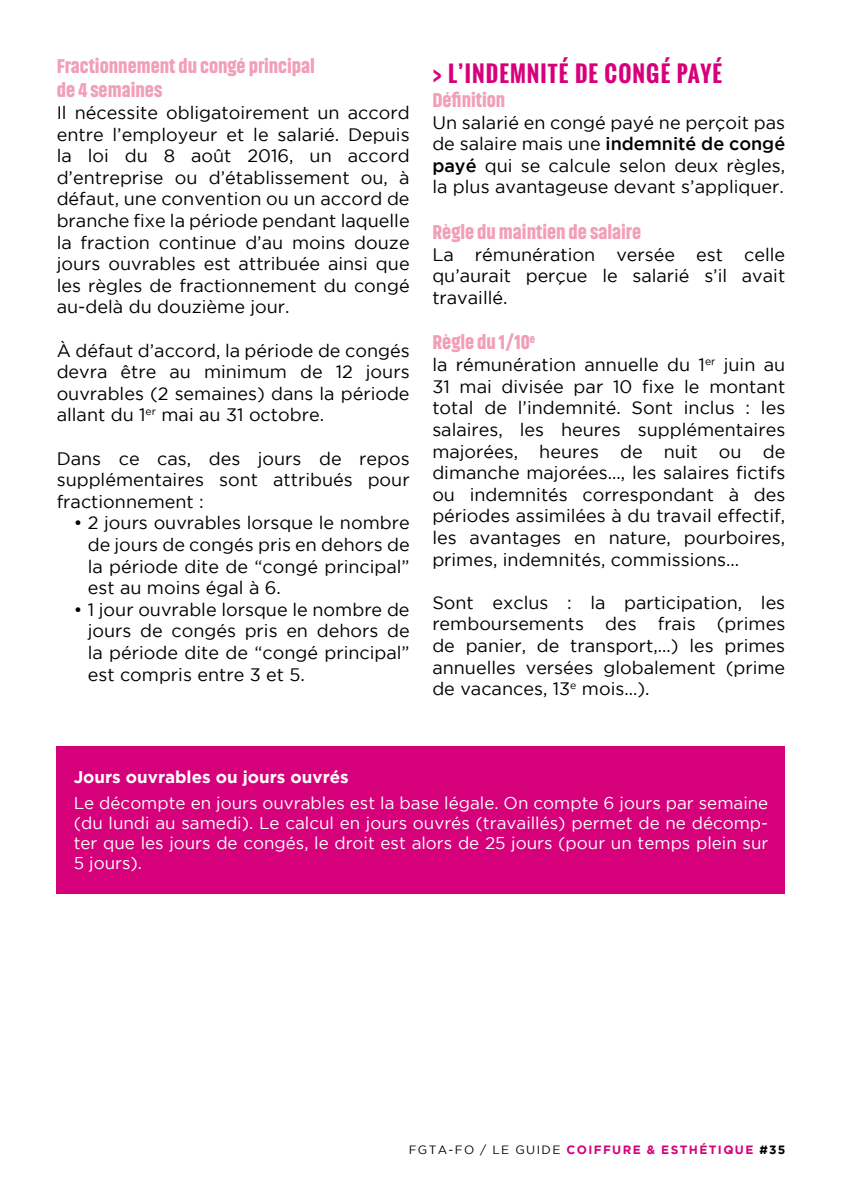
<style>
.page{position:relative;width:842px;height:1191px;background:#fff}
.page>*{position:absolute;margin:0;border:0;box-sizing:border-box;transform-origin:0 0}
.t1{font:700 22px "Oswald";letter-spacing:.05em;color:#d7007b}
.t2{font:900 20px/24px "Akhand";color:#f39eb7}
.t3{font:18px/21.6px "Gotham";color:#000;text-align:justify}
.t4{font:17px/20px "Gotham";color:#fff;text-align:justify}
.t5{font:700 17px "Gotham";color:#fff}
.t6{font:700 12px "Gotham";letter-spacing:.115em;color:#d7007b}
.s1{font-weight:500}
.s2{font-weight:400;color:#000}
.s3{color:#000}
</style>
<div class="page">
<div style="left:57px;top:746px;width:728px;height:147px;background:#d7007b"></div>
<p class="t2" style="left:57px;top:54px;width:260px">Fractionnement du congé principal de 4 semaines</p>
<p class="t3" style="left:57px;top:101px;width:354px">Il nécessite obligatoirement un accord entre l’employeur et le salarié. Depuis la loi du 8 août 2016, un accord d’entreprise ou d’établissement ou, à défaut, une convention ou un accord de branche fixe la période pendant laquelle la fraction continue d’au moins douze jours ouvrables est attribuée ainsi que les règles de fractionnement du congé au-delà du douzième jour.</p>
<p class="t3" style="left:57px;top:339px;width:354px">À défaut d’accord, la période de congés devra être au minimum de 12 jours ouvrables (2 semaines) dans la période allant du 1<sup>er</sup> mai au 31 octobre.</p>
<p class="t3" style="left:57px;top:447px;width:354px">Dans ce cas, des jours de repos supplémentaires sont attribués pour fractionnement :</p>
<p class="t3" style="left:88px;top:512px;width:323px;text-indent:-14px">• 2 jours ouvrables lorsque le nombre de jours de congés pris en dehors de la période dite de “congé principal” est au moins égal à 6.</p>
<p class="t3" style="left:88px;top:598px;width:323px;text-indent:-14px">• 1 jour ouvrable lorsque le nombre de jours de congés pris en dehors de la période dite de “congé principal” est compris entre 3 et 5.</p>
<p class="t1" style="left:432px;top:57px;width:291px">&gt; L’INDEMNITÉ DE CONGÉ PAYÉ</p>
<p class="t2" style="left:432px;top:88px;width:75px">Définition</p>
<p class="t3" style="left:432px;top:111px;width:354px">Un salarié en congé payé ne perçoit pas de salaire mais une <span class="s1">indemnité de congé payé</span> qui se calcule selon deux règles, la plus avantageuse devant s’appliquer.</p>
<p class="t2" style="left:432px;top:220px;width:210px">Règle du maintien de salaire</p>
<p class="t3" style="left:432px;top:243px;width:354px">La rémunération versée est celle qu’aurait perçue le salarié s’il avait travaillé.</p>
<p class="t2" style="left:432px;top:331px;width:104px">Règle du 1/10<sup>e</sup></p>
<p class="t3" style="left:432px;top:354px;width:354px">la rémunération annuelle du 1<sup>er</sup> juin au 31 mai divisée par 10 fixe le montant total de l’indemnité. Sont inclus : les salaires, les heures supplémentaires majorées, heures de nuit ou de dimanche majorées…, les salaires fictifs ou indemnités correspondant à des périodes assimilées à du travail effectif, les avantages en nature, pourboires, primes, indemnités, commissions…</p>
<p class="t3" style="left:432px;top:591px;width:354px">Sont exclus : la participation, les remboursements des frais (primes de panier, de transport,…) les primes annuelles versées globalement (prime de vacances, 13<sup>e</sup> mois…).</p>
<p class="t5" style="left:74px;top:767px;width:276px">Jours ouvrables ou jours ouvrés</p>
<p class="t4" style="left:74px;top:792px;width:696px">Le décompte en jours ouvrables est la base légale. On compte 6 jours par semaine (du lundi au samedi). Le calcul en jours ouvrés (travaillés) permet de ne décomp&shy;ter que les jours de congés, le droit est alors de 25 jours (pour un temps plein sur 5 jours).</p>
<p class="t6" style="left:409px;top:1143px;width:378px"><span class="s2">FGTA-FO / LE GUIDE</span> COIFFURE &amp; ESTHÉTIQUE <span class="s3">#35</span></p>
</div>
